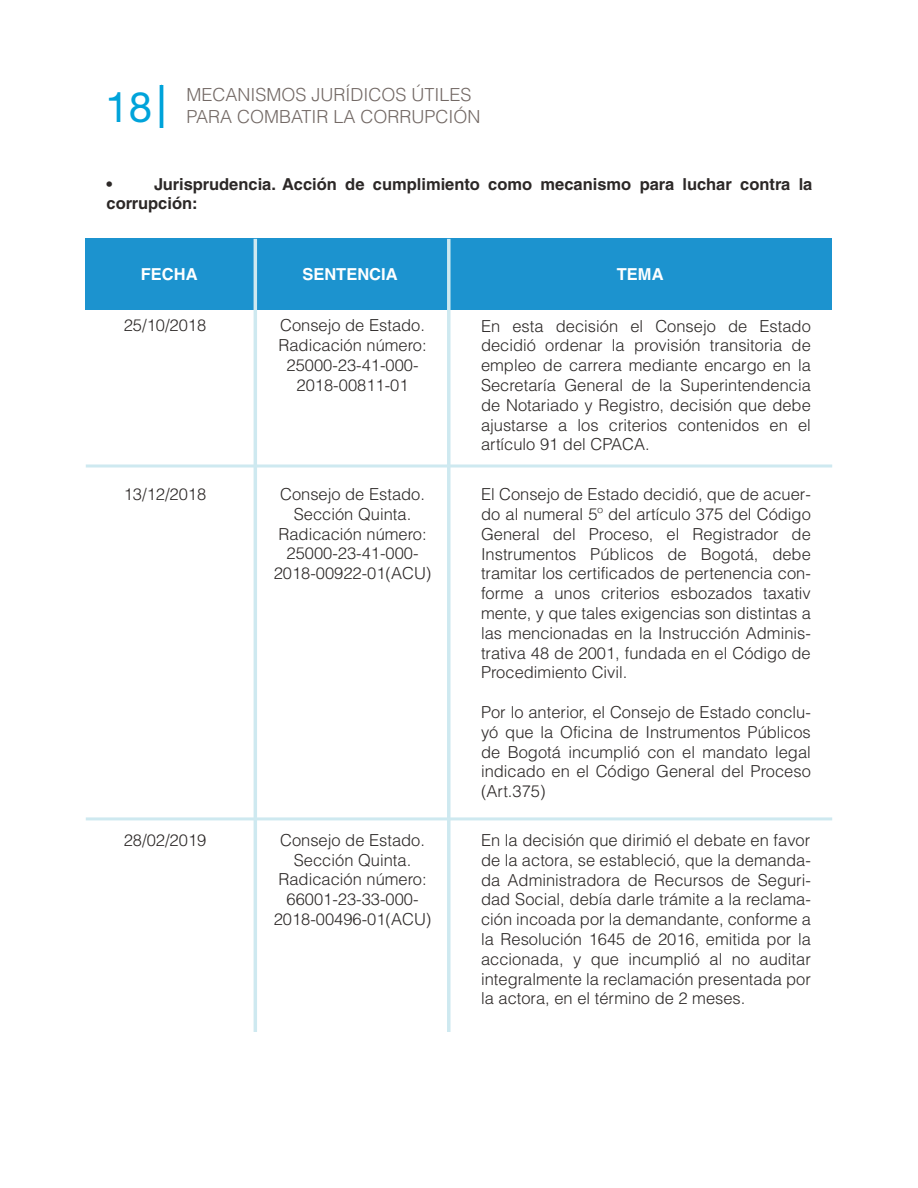
<style>
.page{position:relative;width:918px;height:1188px;background:#fff}
.page>*{position:absolute;margin:0;border:0;box-sizing:border-box;transform-origin:0 0}
.t1{font:42px "Helvetica LT Std Fractions";color:#00a3da}
.t2{font:300 18px "Helvetica LT Std";color:#736965}
.t3{font:300 16.5px/19.8px "Helvetica LT Std";color:#2c2827;text-align:justify}
.t4{font:700 16.5px/19.8px "Helvetica LT Std";color:#2c2827}
.t5{font:700 16.5px "Helvetica LT Std";color:#fff}
</style>
<div class="page">
<hr style="left:160px;top:85px;width:3px;height:43px;background:#00a3da">
<div style="left:86px;top:239px;width:746px;height:71px;background:#1c93cf"></div>
<hr style="left:254px;top:239px;width:3px;height:793px;background:#cee9f0">
<svg style="left:447px;top:239px;width:4px;height:793px;background:#d1eaf1"></svg>
<hr style="left:86px;top:465px;width:746px;height:3px;background:#cee9f0">
<hr style="left:86px;top:817px;width:746px;height:3px;background:#cee9f0">
<h1 class="t1" style="left:105px;top:89px;width:48px">18</h1>
<p class="t2" style="left:187px;top:83px;width:287px">MECANISMOS JURÍDICOS ÚTILES</p>
<p class="t2" style="left:187px;top:105px;width:296px">PARA COMBATIR LA CORRUPCIÓN</p>
<p class="t4" style="left:106px;top:174px;width:707px;text-indent:48px">Jurisprudencia. Acción de cumplimiento como mecanismo para luchar contra la corrupción:</p>
<p class="t4" style="left:106px;top:174px;width:7px">•</p>
<p class="t5" style="left:141px;top:264px;width:58px">FECHA</p>
<p class="t5" style="left:302px;top:264px;width:97px">SENTENCIA</p>
<p class="t5" style="left:617px;top:264px;width:48px">TEMA</p>
<p class="t3" style="left:124px;top:315px;width:84px">25/10/2018</p>
<p class="t3" style="left:278px;top:315px;width:150px;text-align:center">Consejo de Estado.<br>Radicación número:<br>25000-23-41-000-<br>2018-00811-01</p>
<p class="t3" style="left:481px;top:316px;width:331px">En esta decisión el Consejo de Estado decidió ordenar la provisión transitoria de empleo de carrera mediante encargo en la Secretaría General de la Superintendencia de Notariado y Registro, decisión que debe ajustarse a los criterios contenidos en el artículo 91 del CPACA.</p>
<p class="t3" style="left:124px;top:484px;width:84px">13/12/2018</p>
<p class="t3" style="left:274px;top:484px;width:159px;text-align:center">Consejo de Estado.<br>Sección Quinta.<br>Radicación número:<br>25000-23-41-000-<br>2018-00922-01(ACU)</p>
<p class="t3" style="left:481px;top:484px;width:331px">El Consejo de Estado decidió, que de acuer&shy;do al numeral 5º del artículo 375 del Código General del Proceso, el Registrador de Instrumentos Públicos de Bogotá, debe tramitar los certificados de pertenencia con&shy;forme a unos criterios esbozados taxativ mente, y que tales exigencias son distintas a las mencionadas en la Instrucción Adminis&shy;trativa 48 de 2001, fundada en el Código de Procedimiento Civil.</p>
<p class="t3" style="left:481px;top:702px;width:331px">Por lo anterior, el Consejo de Estado conclu&shy;yó que la Oficina de Instrumentos Públicos de Bogotá incumplió con el mandato legal indicado en el Código General del Proceso (Art.375)</p>
<p class="t3" style="left:124px;top:830px;width:84px">28/02/2019</p>
<p class="t3" style="left:274px;top:830px;width:159px;text-align:center">Consejo de Estado.<br>Sección Quinta.<br>Radicación número:<br>66001-23-33-000-<br>2018-00496-01(ACU)</p>
<p class="t3" style="left:481px;top:830px;width:331px">En la decisión que dirimió el debate en favor de la actora, se estableció, que la demanda&shy;da Administradora de Recursos de Seguri&shy;dad Social, debía darle trámite a la reclama&shy;ción incoada por la demandante, conforme a la Resolución 1645 de 2016, emitida por la accionada, y que incumplió al no auditar integralmente la reclamación presentada por la actora, en el término de 2 meses.</p>
</div>
